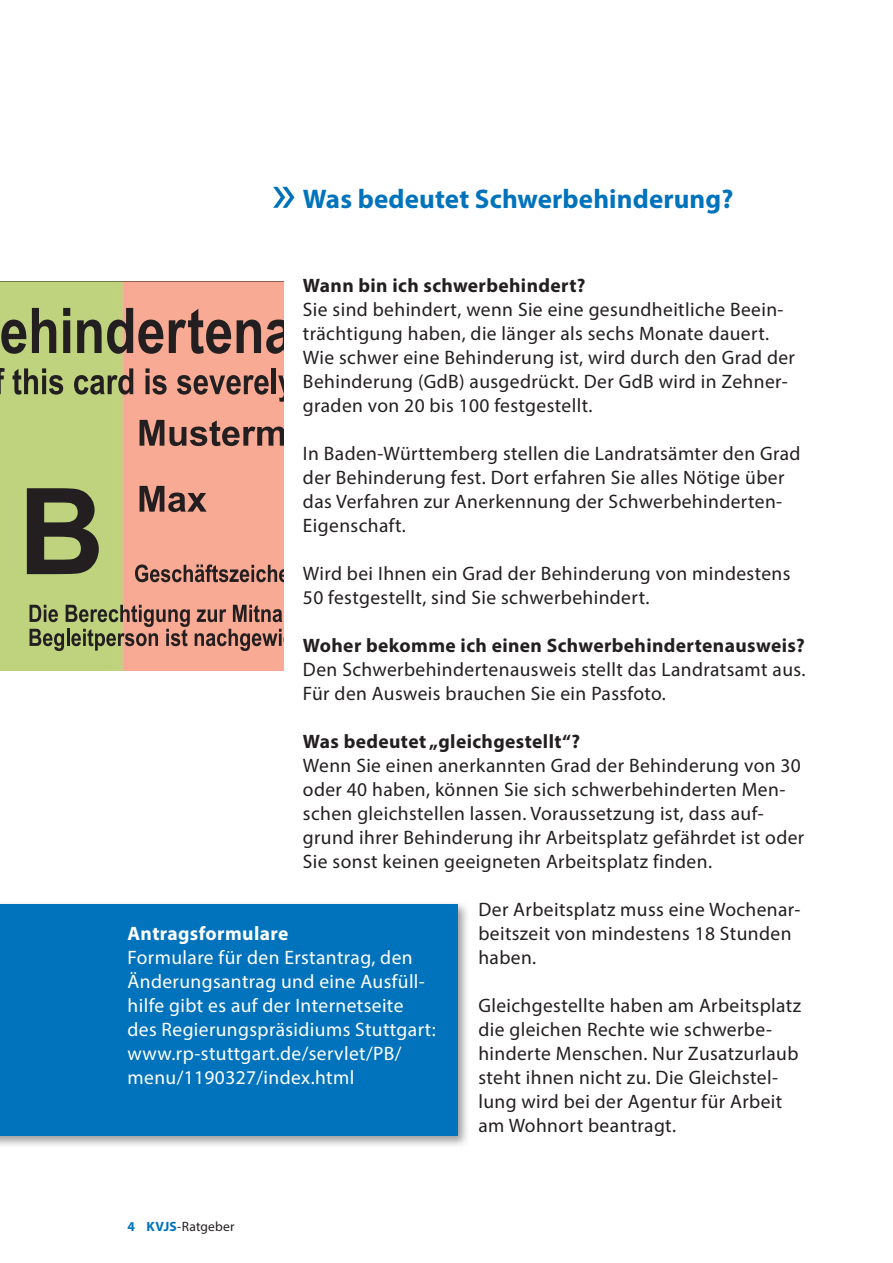
<style>
.page{position:relative;width:893px;height:1263px;background:#fff}
.page>*{position:absolute;margin:0;border:0;box-sizing:border-box;transform-origin:0 0}
.t1{font:700 27px "Myriad Pro";letter-spacing:.005em;color:#0073bc}
.t2{font:19.5px/24px "Myriad Pro";letter-spacing:.02em;color:#231f20}
.t3{font:19.5px/24px "Myriad Pro";letter-spacing:.02em;color:#fff}
.t4{font:700 19.5px "Myriad Pro";letter-spacing:.02em;color:#231f20}
.t5{font:700 19.5px "Myriad Pro";letter-spacing:.02em;color:#fff}
.t6{font:13.5px "Myriad Pro";letter-spacing:.015em;color:#231f20}
.s1{font-weight:700;color:#0073bc}
</style>
<div class="page">
<svg style="left:273px;top:187px;width:21px;height:21px"></svg>
<div style="left:0;top:900px;width:470px;height:248px;background:#231f20;opacity:.45"></div>
<div style="left:0;top:904px;width:457px;height:231px;background:#0073bc"></div>
<svg style="left:0;top:282px;width:284px;height:389px;background:#debb8a"></svg>
<svg style="left:27px;top:488px;width:72px;height:86px;background:#55593e"></svg>
<svg style="left:1px;top:320px;width:25px;height:34px"></svg>
<svg style="left:32px;top:308px;width:24px;height:45px"></svg>
<svg style="left:63px;top:308px;width:7px;height:45px"></svg>
<svg style="left:77px;top:308px;width:86px;height:46px;background:#887a5a"></svg>
<svg style="left:169px;top:309px;width:62px;height:45px;background:#9b6d61"></svg>
<svg style="left:237px;top:320px;width:47px;height:34px;background:#845e55"></svg>
<svg style="left:140px;top:420px;width:144px;height:26px;background:#9a6c60"></svg>
<svg style="left:140px;top:486px;width:67px;height:26px;background:#8f655b"></svg>
<svg style="left:135px;top:564px;width:149px;height:18px;background:#a07064"></svg>
<svg style="left:0;top:368px;width:5px;height:26px"></svg>
<svg style="left:13px;top:368px;width:50px;height:27px"></svg>
<svg style="left:74px;top:368px;width:59px;height:27px;background:#84875a"></svg>
<svg style="left:146px;top:368px;width:21px;height:27px"></svg>
<svg style="left:177px;top:375px;width:92px;height:20px;background:#8c6359"></svg>
<hr style="left:272px;top:368px;width:4px;height:26px;background:#231f20">
<svg style="left:278px;top:375px;width:6px;height:27px"></svg>
<svg style="left:30px;top:605px;width:254px;height:46px;background:#a8896b"></svg>
<h1 class="t1" style="left:303px;top:181px;width:432px">Was bedeutet Schwerbehinderung?</h1>
<p class="t4" style="left:303px;top:272px;width:284px">Wann bin ich schwerbehindert?</p>
<p class="t2" style="left:303px;top:297px;width:493px">Sie sind behindert, wenn Sie eine gesundheitliche Beein&shy;trächtigung haben, die länger als sechs Monate dauert.<br>Wie schwer eine Behinderung ist, wird durch den Grad der Behinderung (GdB) ausgedrückt. Der GdB wird in Zehner&shy;graden von 20 bis 100 festgestellt.</p>
<p class="t2" style="left:303px;top:441px;width:499px">In Baden-Württemberg stellen die Landratsämter den Grad der Behinderung fest. Dort erfahren Sie alles Nötige über das Verfahren zur Anerkennung der Schwerbehinderten-Eigenschaft.</p>
<p class="t2" style="left:303px;top:561px;width:489px">Wird bei Ihnen ein Grad der Behinderung von mindestens<br>50 festgestellt, sind Sie schwerbehindert.</p>
<p class="t4" style="left:303px;top:633px;width:503px">Woher bekomme ich einen Schwerbehindertenausweis?</p>
<p class="t2" style="left:303px;top:657px;width:504px">Den Schwerbehindertenausweis stellt das Landratsamt aus.<br>Für den Ausweis brauchen Sie ein Passfoto.</p>
<p class="t4" style="left:303px;top:729px;width:279px">Was bedeutet „gleichgestellt“?</p>
<p class="t2" style="left:303px;top:753px;width:503px">Wenn Sie einen anerkannten Grad der Behinderung von 30 oder 40 haben, können Sie sich schwerbehinderten Men&shy;schen gleichstellen lassen. Voraussetzung ist, dass auf&shy;grund ihrer Behinderung ihr Arbeitsplatz gefährdet ist oder Sie sonst keinen geeigneten Arbeitsplatz finden.</p>
<p class="t2" style="left:478px;top:897px;width:324px">Der Arbeitsplatz muss eine Wochenar&shy;beitszeit von mindestens 18 Stunden haben.</p>
<p class="t2" style="left:478px;top:993px;width:324px">Gleichgestellte haben am Arbeitsplatz die gleichen Rechte wie schwerbe&shy;hinderte Menschen. Nur Zusatzurlaub steht ihnen nicht zu. Die Gleichstel&shy;lung wird bei der Agentur für Arbeit am Wohnort beantragt.</p>
<p class="t5" style="left:128px;top:920px;width:162px">Antragsformulare</p>
<p class="t3" style="left:128px;top:945px;width:310px">Formulare für den Erstantrag, den Änderungsantrag und eine Ausfüll&shy;hilfe gibt es auf der Internetseite des Regierungspräsidiums Stuttgart: www.rp-stuttgart.de/servlet/PB/ menu/1190327/index.html</p>
<p class="t6" style="left:128px;top:1218px;width:109px"><span class="s1">4 KVJS</span>-Ratgeber</p>
</div>
